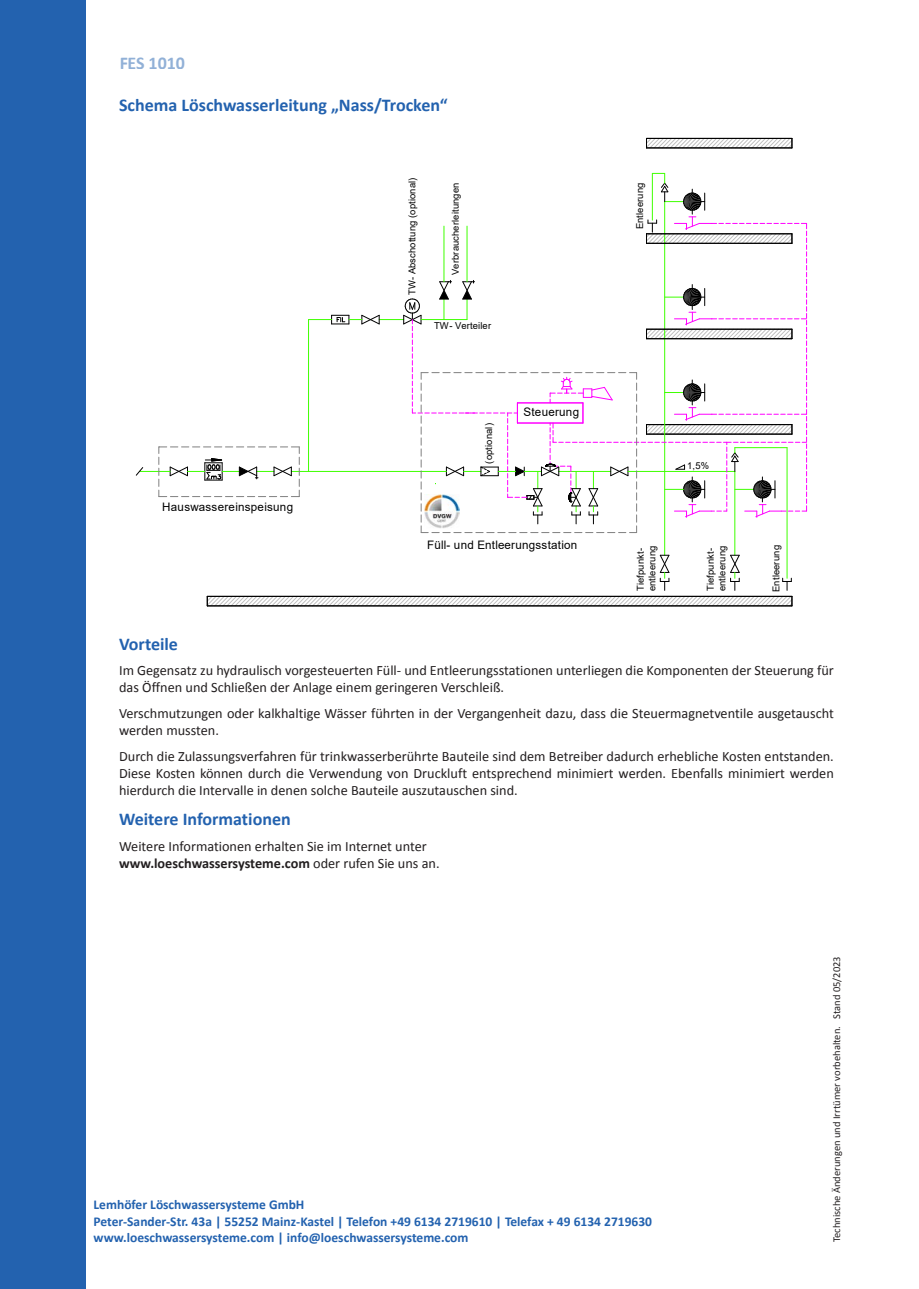
<style>
.page{position:relative;width:919px;height:1289px;background:#fff}
.page>*{position:absolute;margin:0;border:0;box-sizing:border-box;transform-origin:0 0}
.t1{font:700 18px "Calibri";color:#2362af}
.t2{font:14.25px/17.1px "Calibri";color:#231f20}
.t3{font:700 13.5px "Calibri";color:#2362af}
.t4{font:11.7px "Arial";letter-spacing:.02em;color:#000}
.t5{font:10.5px "Calibri";color:#231f20}
.t6{font:9.45px/11.6px "Arial";letter-spacing:.015em;color:#000}
.s1{font-weight:700}
</style>
<div class="page">
<div style="left:0;top:0;width:85px;height:1288px;background:#2362af"></div>
<hr style="left:139px;top:471px;width:31px;height:1px;background:#3fff00">
<hr style="left:664px;top:471px;width:1px;height:84px;background:#3fff00">
<hr style="left:734px;top:471px;width:1px;height:84px;background:#3fff00">
<svg style="left:646px;top:138px;width:146px;height:11px"></svg>
<hr style="left:646px;top:148px;width:145px;height:1px;background:#000">
<svg style="left:135px;top:467px;width:9px;height:9px"></svg>
<svg style="left:206px;top:554px;width:586px;height:52px"></svg>
<hr style="left:786px;top:447px;width:1px;height:131px;background:#3fff00">
<svg style="left:158px;top:173px;width:649px;height:360px"></svg>
<p class="t1" style="left:119px;top:51px;width:67px">FES 1010</p>
<p class="t1" style="left:119px;top:94px;width:330px">Schema Löschwasserleitung „Nass/Trocken“</p>
<p class="t6" style="left:406px;top:295px;width:119px;rotate:-90deg">TW- Abschottung (optional)</p>
<p class="t6" style="left:449px;top:275px;width:94px;rotate:-90deg">Verbraucherleitungen</p>
<p class="t6" style="left:434px;top:320px;width:58px">TW- Verteiler</p>
<p class="t4" style="left:162px;top:498px;width:132px">Hauswassereinspeisung</p>
<p class="t6" style="left:483px;top:463px;width:42px;rotate:-90deg">(optional)</p>
<p class="t4" style="left:523px;top:404px;width:57px">Steuerung</p>
<p class="t6" style="left:634px;top:229px;width:48px;rotate:-90deg">Entleerung</p>
<p class="t6" style="left:687px;top:460px;width:23px">1,5%</p>
<p class="t4" style="left:427px;top:537px;width:152px">Füll- und Entleerungsstation</p>
<p class="t6" style="left:770px;top:592px;width:48px;rotate:-90deg">Entleerung</p>
<p class="t6" style="left:634px;top:591px;width:47px;rotate:-90deg">Tiefpunkt&shy;entleerung</p>
<p class="t6" style="left:704px;top:591px;width:47px;rotate:-90deg">Tiefpunkt&shy;entleerung</p>
<p class="t1" style="left:119px;top:632px;width:60px">Vorteile</p>
<p class="t2" style="left:119px;top:662px;width:716px">Im Gegensatz zu hydraulisch vorgesteuerten Füll- und Entleerungsstationen unterliegen die Komponenten der Steuerung für das Öffnen und Schließen der Anlage einem geringeren Verschleiß.</p>
<p class="t2" style="left:119px;top:704px;width:716px">Verschmutzungen oder kalkhaltige Wässer führten in der Vergangenheit dazu, dass die Steuermagnetventile ausgetauscht werden mussten.</p>
<p class="t2" style="left:119px;top:747px;width:716px;text-align:justify">Durch die Zulassungsverfahren für trinkwasserberührte Bauteile sind dem Betreiber dadurch erhebliche Kosten entstanden.<br>Diese Kosten können durch die Verwendung von Druckluft entsprechend minimiert werden. Ebenfalls minimiert werden hierdurch die Intervalle in denen solche Bauteile auszutauschen sind.</p>
<p class="t1" style="left:119px;top:807px;width:173px">Weitere Informationen</p>
<p class="t2" style="left:119px;top:837px;width:322px">Weitere Informationen erhalten Sie im Internet unter <span class="s1">www.loeschwassersysteme.com</span> oder rufen Sie uns an.</p>
<p class="t3" style="left:94px;top:1195px;width:212px">Lemhöfer Löschwassersysteme GmbH</p>
<p class="t3" style="left:94px;top:1212px;width:560px">Peter-Sander-Str. 43a | 55252 Mainz-Kastel | Telefon +49 6134 2719610 | Telefax + 49 6134 2719630</p>
<p class="t3" style="left:94px;top:1228px;width:376px">www.loeschwassersysteme.com | info@loeschwassersysteme.com</p>
<p class="t5" style="left:830px;top:1242px;width:287px;rotate:-90deg">Technische Änderungen und Irrtümer vorbehalten. Stand 05/2023</p>
</div>
